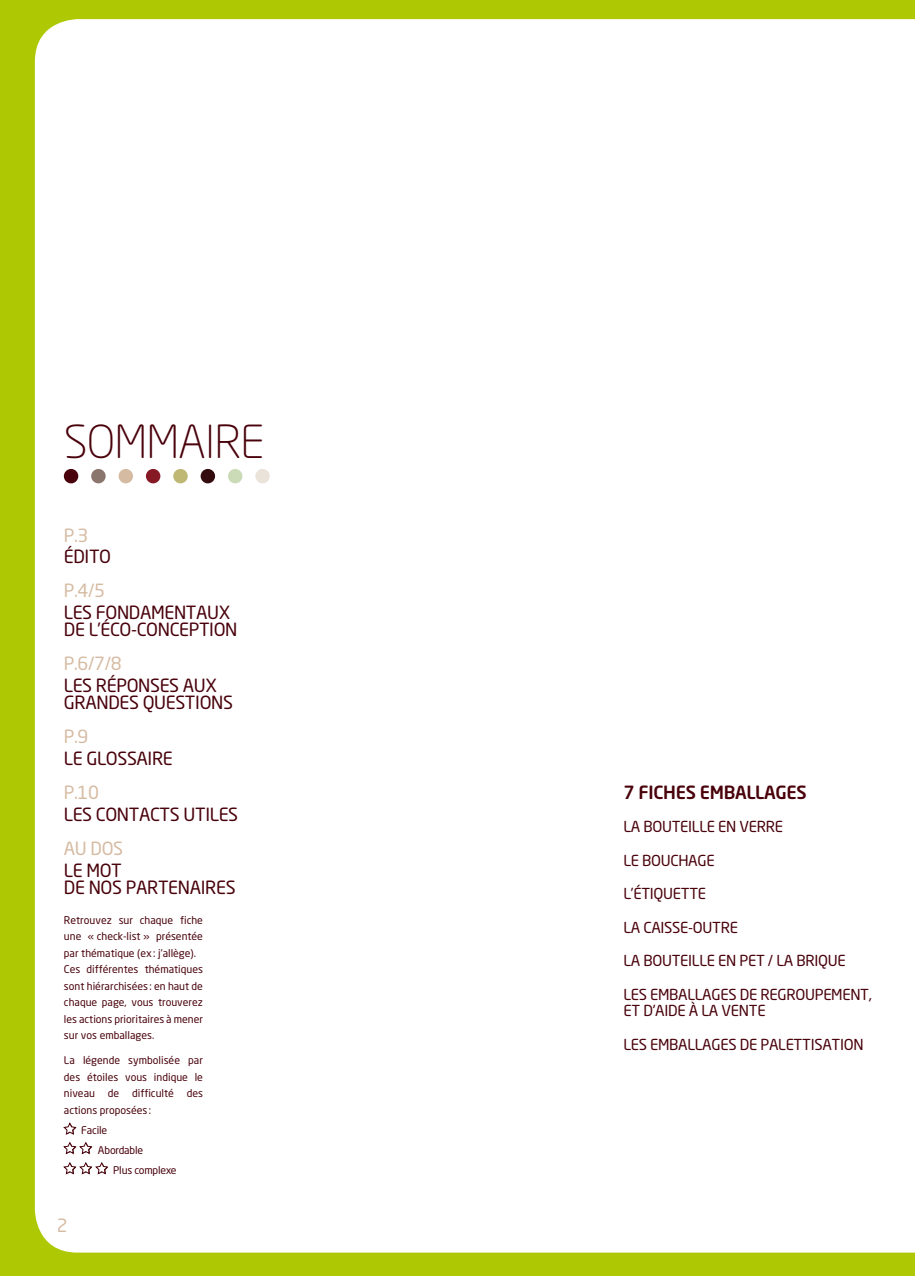
<style>
.page{position:relative;width:915px;height:1276px;background:#fff}
.page>*{position:absolute;margin:0;border:0;box-sizing:border-box;transform-origin:0 0}
.t1{font:300 45px "Neo Sans Std";letter-spacing:-.02em;color:#49020b}
.t2{font:18px/17.2px "Neo Sans Std";letter-spacing:-.02em;color:#49020b}
.t3{font:18px "Neo Sans Std";letter-spacing:-.02em;color:#d6bba3}
.t4{font:500 18px "Neo Sans Std";letter-spacing:-.02em;color:#49020b}
.t5{font:15px/16.5px "Neo Sans Std";letter-spacing:-.02em;color:#49020b}
.t6{font:10.5px/16.5px "Neo Sans Std";color:#49020b}
</style>
<div class="page">
<div style="left:0;top:0;width:914px;height:1276px;background:#aec904"></div>
<div style="left:35px;top:19px;width:879px;height:1233px;background:#fff"></div>
<div style="left:64px;top:469px;width:14px;height:14px;background:#49020b;border-radius:50%"></div>
<div style="left:91px;top:469px;width:15px;height:14px;background:#8b766e;border-radius:50%"></div>
<div style="left:118px;top:469px;width:15px;height:14px;background:#d6bba3;border-radius:50%"></div>
<div style="left:146px;top:469px;width:14px;height:14px;background:#871925;border-radius:50%"></div>
<div style="left:173px;top:469px;width:15px;height:14px;background:#beb874;border-radius:50%"></div>
<div style="left:200px;top:469px;width:15px;height:14px;background:#340b0f;border-radius:50%"></div>
<div style="left:228px;top:469px;width:14px;height:14px;background:#ccdbb7;border-radius:50%"></div>
<div style="left:255px;top:469px;width:15px;height:14px;background:#eae3da;border-radius:50%"></div>
<svg style="left:63px;top:1122px;width:13px;height:12px"></svg>
<svg style="left:63px;top:1142px;width:29px;height:12px"></svg>
<svg style="left:63px;top:1162px;width:45px;height:12px"></svg>
<h1 class="t1" style="left:64px;top:415px;width:202px">SOMMAIRE</h1>
<h2 class="t3" style="left:64px;top:524px;width:26px">P.3</h2>
<h2 class="t2" style="left:64px;top:547px;width:49px">ÉDITO</h2>
<h2 class="t3" style="left:64px;top:580px;width:43px">P.4/5</h2>
<h2 class="t2" style="left:64px;top:603px;width:175px">LES FONDAMENTAUX<br>DE L’ÉCO-CONCEPTION</h2>
<h2 class="t3" style="left:64px;top:653px;width:59px">P.6/7/8</h2>
<h2 class="t2" style="left:64px;top:676px;width:171px">LES RÉPONSES AUX<br>GRANDES QUESTIONS</h2>
<h2 class="t3" style="left:64px;top:726px;width:26px">P.9</h2>
<h2 class="t2" style="left:64px;top:749px;width:110px">LE GLOSSAIRE</h2>
<h2 class="t3" style="left:64px;top:781px;width:37px">P.10</h2>
<h2 class="t2" style="left:64px;top:805px;width:176px">LES CONTACTS UTILES</h2>
<h2 class="t3" style="left:64px;top:837px;width:61px">AU DOS</h2>
<h2 class="t2" style="left:64px;top:861px;width:173px">LE MOT<br>DE NOS PARTENAIRES</h2>
<p class="t6" style="left:64px;top:911px;width:140px">Retrouvez sur chaque fiche une « check-list » présentée par thématique (ex: j’allège).<br>Ces différentes thématiques sont hiérarchisées : en haut de chaque page, vous trouverez les actions prioritaires à mener sur vos emballages.</p>
<p class="t6" style="left:64px;top:1052px;width:140px;text-align:justify">La légende symbolisée par des étoiles vous indique le niveau de difficulté des actions proposées:</p>
<p class="t6" style="left:81px;top:1121px;width:28px">Facile</p>
<p class="t6" style="left:98px;top:1141px;width:47px">Abordable</p>
<p class="t6" style="left:113px;top:1161px;width:65px">Plus complexe</p>
<h2 class="t3" style="left:57px;top:1214px;width:12px">2</h2>
<h2 class="t4" style="left:623px;top:780px;width:185px">7 FICHES EMBALLAGES</h2>
<h3 class="t5" style="left:623px;top:818px;width:161px">LA BOUTEILLE EN VERRE</h3>
<h3 class="t5" style="left:623px;top:851px;width:93px">LE BOUCHAGE</h3>
<h3 class="t5" style="left:623px;top:885px;width:84px">L’ÉTIQUETTE</h3>
<h3 class="t5" style="left:623px;top:918px;width:116px">LA CAISSE-OUTRE</h3>
<h3 class="t5" style="left:623px;top:952px;width:224px">LA BOUTEILLE EN PET / LA BRIQUE</h3>
<h3 class="t5" style="left:623px;top:985px;width:250px">LES EMBALLAGES DE REGROUPEMENT,<br>ET D'AIDE À LA VENTE</h3>
<h3 class="t5" style="left:623px;top:1035px;width:242px">LES EMBALLAGES DE PALETTISATION</h3>
</div>
